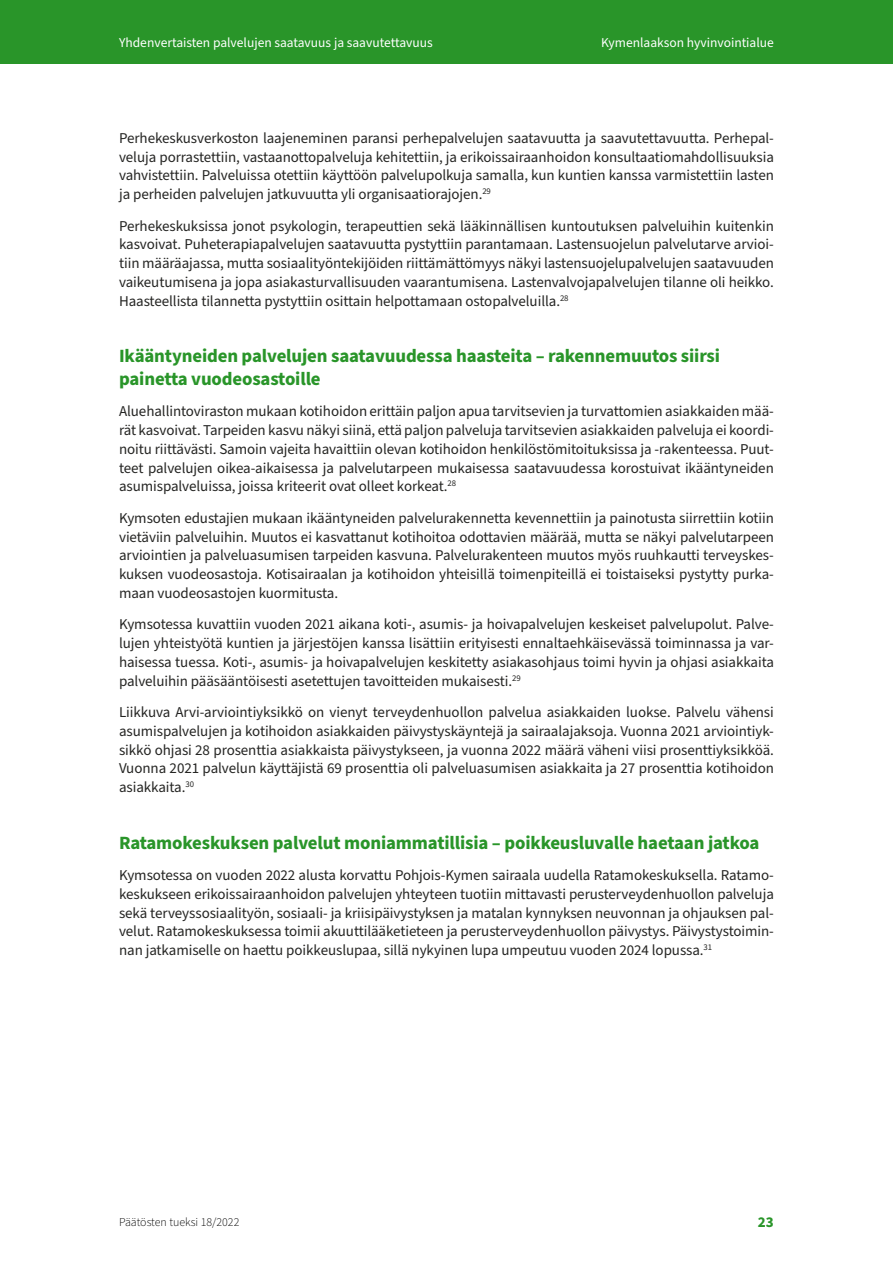
<style>
.page{position:relative;width:893px;height:1263px;background:#fff}
.page>*{position:absolute;margin:0;border:0;box-sizing:border-box;transform-origin:0 0}
.Otsikko_2__h3{font:700 18.75px/22.5px "Source Sans Pro";letter-spacing:-.01em;color:#299529}
.Leipis{font:15px/18.8px "Source Sans Pro";letter-spacing:-.005em;color:#252523;text-align:justify}
.t1{font:700 15px "Source Sans Pro";color:#299529}
.t2{font:13.5px "Source Sans Pro";color:#fff}
.t3{font:300 12px "Source Sans Pro";color:#000}
</style>
<div class="page">
<div style="left:0;top:0;width:893px;height:64px;background:#299529"></div>
<p class="t2" style="left:119px;top:33px;width:315px">Yhdenvertaisten palvelujen saatavuus ja saavutettavuus</p>
<p class="t2" style="left:601px;top:33px;width:174px">Kymenlaakson hyvinvointialue</p>
<p class="Leipis" style="left:119px;top:129px;width:656px">Perhekeskusverkoston laajeneminen paransi perhepalvelujen saatavuutta ja saavutettavuutta. Perhepal&shy;veluja porrastettiin, vastaanottopalveluja kehitettiin, ja erikoissairaanhoidon konsultaatiomahdollisuuksia vahvistettiin. Palveluissa otettiin käyttöön palvelupolkuja samalla, kun kuntien kanssa varmistettiin lasten ja perheiden palvelujen jatkuvuutta yli organisaatiorajojen.<sup>29</sup></p>
<p class="Leipis" style="left:119px;top:217px;width:656px">Perhekeskuksissa jonot psykologin, terapeuttien sekä lääkinnällisen kuntoutuksen palveluihin kuitenkin kasvoivat. Puheterapiapalvelujen saatavuutta pystyttiin parantamaan. Lastensuojelun palvelutarve arvioi&shy;tiin määräajassa, mutta sosiaalityöntekijöiden riittämättömyys näkyi lastensuojelupalvelujen saatavuuden vaikeutumisena ja jopa asiakasturvallisuuden vaarantumisena. Lastenvalvojapalvelujen tilanne oli heikko.<br>Haasteellista tilannetta pystyttiin osittain helpottamaan ostopalveluilla.<sup>28</sup></p>
<h3 class="Otsikko_2__h3" style="left:119px;top:345px;width:602px">Ikääntyneiden palvelujen saatavuudessa haasteita – rakennemuutos siirsi painetta vuodeosastoille</h3>
<p class="Leipis" style="left:119px;top:402px;width:656px">Aluehallintoviraston mukaan kotihoidon erittäin paljon apua tarvitsevien ja turvattomien asiakkaiden mää&shy;rät kasvoivat. Tarpeiden kasvu näkyi siinä, että paljon palveluja tarvitsevien asiakkaiden palveluja ei koordi&shy;noitu riittävästi. Samoin vajeita havaittiin olevan kotihoidon henkilöstömitoituksissa ja -rakenteessa. Puut&shy;teet palvelujen oikea-aikaisessa ja palvelutarpeen mukaisessa saatavuudessa korostuivat ikääntyneiden asumispalveluissa, joissa kriteerit ovat olleet korkeat.<sup>28</sup></p>
<p class="Leipis" style="left:119px;top:509px;width:656px">Kymsoten edustajien mukaan ikääntyneiden palvelurakennetta kevennettiin ja painotusta siirrettiin kotiin vietäviin palveluihin. Muutos ei kasvattanut kotihoitoa odottavien määrää, mutta se näkyi palvelutarpeen arviointien ja palveluasumisen tarpeiden kasvuna. Palvelurakenteen muutos myös ruuhkautti terveyskes&shy;kuksen vuodeosastoja. Kotisairaalan ja kotihoidon yhteisillä toimenpiteillä ei toistaiseksi pystytty purka&shy;maan vuodeosastojen kuormitusta.</p>
<p class="Leipis" style="left:119px;top:615px;width:656px">Kymsotessa kuvattiin vuoden 2021 aikana koti-, asumis- ja hoivapalvelujen keskeiset palvelupolut. Palve&shy;lujen yhteistyötä kuntien ja järjestöjen kanssa lisättiin erityisesti ennaltaehkäisevässä toiminnassa ja var&shy;haisessa tuessa. Koti-, asumis- ja hoivapalvelujen keskitetty asiakasohjaus toimi hyvin ja ohjasi asiakkaita palveluihin pääsääntöisesti asetettujen tavoitteiden mukaisesti.<sup>29</sup></p>
<p class="Leipis" style="left:119px;top:703px;width:656px">Liikkuva Arvi-arviointiyksikkö on vienyt terveydenhuollon palvelua asiakkaiden luokse. Palvelu vähensi asumispalvelujen ja kotihoidon asiakkaiden päivystyskäyntejä ja sairaalajaksoja. Vuonna 2021 arviointiyk&shy;sikkö ohjasi 28 prosenttia asiakkaista päivystykseen, ja vuonna 2022 määrä väheni viisi prosenttiyksikköä.<br>Vuonna 2021 palvelun käyttäjistä 69 prosenttia oli palveluasumisen asiakkaita ja 27 prosenttia kotihoidon asiakkaita.<sup>30</sup></p>
<h3 class="Otsikko_2__h3" style="left:119px;top:831px;width:642px">Ratamokeskuksen palvelut moniammatillisia – poikkeusluvalle haetaan jatkoa</h3>
<p class="Leipis" style="left:119px;top:866px;width:656px">Kymsotessa on vuoden 2022 alusta korvattu Pohjois-Kymen sairaala uudella Ratamokeskuksella. Ratamo&shy;keskukseen erikoissairaanhoidon palvelujen yhteyteen tuotiin mittavasti perusterveydenhuollon palveluja sekä terveyssosiaalityön, sosiaali- ja kriisipäivystyksen ja matalan kynnyksen neuvonnan ja ohjauksen pal&shy;velut. Ratamokeskuksessa toimii akuuttilääketieteen ja perusterveydenhuollon päivystys. Päivystystoimin&shy;nan jatkamiselle on haettu poikkeuslupaa, sillä nykyinen lupa umpeutuu vuoden 2024 lopussa.<sup>31</sup></p>
<p class="t3" style="left:119px;top:1214px;width:122px">Päätösten tueksi 18/2022</p>
<p class="t1" style="left:758px;top:1212px;width:17px">23</p>
</div>
